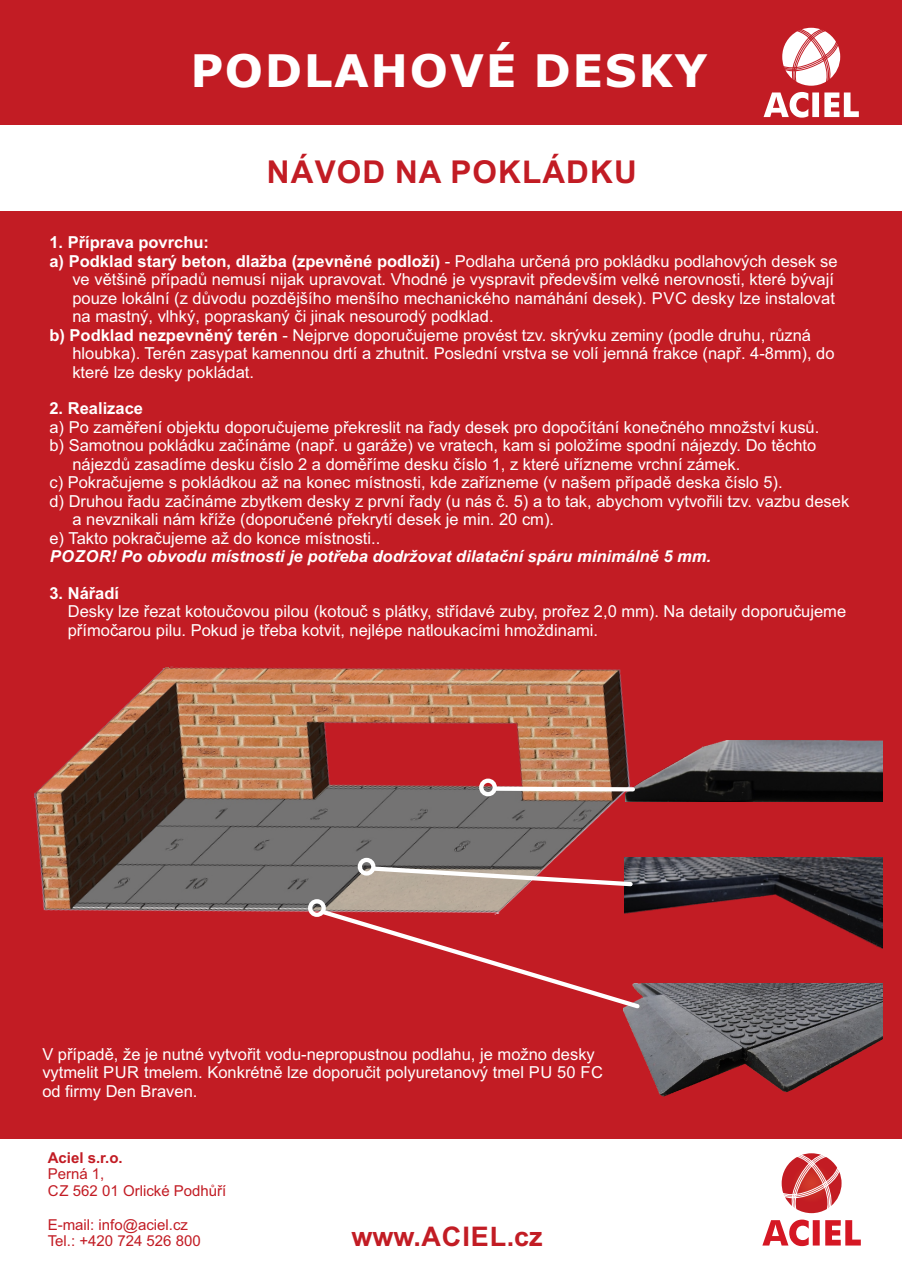
<style>
.page{position:relative;width:902px;height:1272px;background:#fff}
.page>*{position:absolute;margin:0;border:0;box-sizing:border-box;transform-origin:0 0}
.t1{font:700 45px "Verdana";letter-spacing:.035em;color:#fff}
.t2{font:700 31.5px "Arial";letter-spacing:.035em;color:#c21c24}
.t3{font:700 27px "Arial";letter-spacing:.035em;color:#c21c24}
.t4{font:16.5px/18.5px "Arial";color:#fff}
.t5{font:700 16.5px "Arial";color:#fff}
.t6{font:italic 700 16.5px "Arial";color:#fff}
.t7{font:15px/16.8px "Arial";color:#c21c24}
.t8{font:700 15px "Arial";color:#c21c24}
.s1{font-weight:400}
.s2{font-weight:700}
</style>
<div class="page">
<div style="left:0;top:0;width:901px;height:1138px;background:#c21c24"></div>
<img style="left:762px;top:1219px;width:98px;height:26px">
<img style="left:781px;top:1153px;width:60px;height:60px">
<img style="left:763px;top:92px;width:95px;height:26px">
<img style="left:782px;top:28px;width:58px;height:58px">
<div style="left:0;top:126px;width:901px;height:85px;background:#fff"></div>
<img style="left:623px;top:983px;width:259px;height:113px">
<img style="left:34px;top:666px;width:625px;height:342px">
<img style="left:624px;top:857px;width:258px;height:91px">
<svg style="left:318px;top:906px;width:324px;height:105px"></svg>
<div style="left:308px;top:899px;width:18px;height:17px;border:4px solid #fff;border-radius:50%"></div>
<div style="left:357px;top:857px;width:18px;height:18px;border:4px solid #fff;border-radius:50%"></div>
<svg style="left:370px;top:864px;width:265px;height:24px"></svg>
<img style="left:625px;top:740px;width:257px;height:61px">
<div style="left:479px;top:778px;width:18px;height:18px;border:4px solid #fff;border-radius:50%"></div>
<svg style="left:491px;top:784px;width:146px;height:9px"></svg>
<h1 class="t1" style="left:190px;top:53px;width:519px">PODLAHOVÉ DESKY</h1>
<h2 class="t2" style="left:267px;top:160px;width:371px">NÁVOD NA POKLÁDKU</h2>
<p class="t5" style="left:49px;top:236px;width:161px">1. Příprava povrchu:</p>
<p class="t5" style="left:49px;top:255px;width:789px">a) Podklad starý beton, dlažba (zpevněné podloží) <span class="s1">- Podlaha určená pro pokládku podlahových desek se</span></p>
<p class="t4" style="left:72px;top:272px;width:763px">ve většině případů nemusí nijak upravovat. Vhodné je vyspravit především velké nerovnosti, které bývají</p>
<p class="t4" style="left:72px;top:290px;width:764px">pouze lokální (z důvodu pozdějšího menšího mechanického namáhání desek). PVC desky lze instalovat</p>
<p class="t4" style="left:72px;top:309px;width:422px">na mastný, vlhký, popraskaný či jinak nesourodý podklad.</p>
<p class="t4" style="left:49px;top:327px;width:763px"><span class="s2">b) Podklad nezpevněný terén</span> - Nejprve doporučujeme provést tzv. skrývku zeminy (podle druhu, různá</p>
<p class="t4" style="left:72px;top:345px;width:763px">hloubka). Terén zasypat kamennou drtí a zhutnit. Poslední vrstva se volí jemná frakce (např. 4-8mm), do</p>
<p class="t4" style="left:72px;top:364px;width:183px">které lze desky pokládat.</p>
<p class="t5" style="left:49px;top:402px;width:95px">2. Realizace</p>
<p class="t4" style="left:49px;top:419px;width:771px">a) Po zaměření objektu doporučujeme překreslit na řady desek pro dopočítání konečného množství kusů.</p>
<p class="t4" style="left:49px;top:438px;width:768px">b) Samotnou pokládku začínáme (např. u garáže) ve vratech, kam si položíme spodní nájezdy. Do těchto</p>
<p class="t4" style="left:72px;top:456px;width:669px">nájezdů zasadíme desku číslo 2 a doměříme desku číslo 1, z které uřízneme vrchní zámek.</p>
<p class="t4" style="left:49px;top:474px;width:734px">c) Pokračujeme s pokládkou až na konec místnosti, kde zařízneme (v našem případě deska číslo 5).</p>
<p class="t4" style="left:49px;top:493px;width:801px">d) Druhou řadu začínáme zbytkem desky z první řady (u nás č. 5) a to tak, abychom vytvořili tzv. vazbu desek</p>
<p class="t4" style="left:72px;top:511px;width:483px">a nevznikali nám kříže (doporučené překrytí desek je min. 20 cm).</p>
<p class="t4" style="left:49px;top:530px;width:332px">e) Takto pokračujeme až do konce místnosti..</p>
<p class="t6" style="left:50px;top:550px;width:662px">POZOR! Po obvodu místnosti je potřeba dodržovat dilatační spáru minimálně 5 mm.</p>
<p class="t5" style="left:49px;top:587px;width:71px">3. Nářadí</p>
<p class="t4" style="left:68px;top:604px;width:779px">Desky lze řezat kotoučovou pilou (kotouč s plátky, střídavé zuby, prořez 2,0 mm). Na detaily doporučujeme přímočarou pilu. Pokud je třeba kotvit, nejlépe natloukacími hmoždinami.</p>
<p class="t4" style="left:42px;top:1046px;width:562px">V případě, že je nutné vytvořit vodu-nepropustnou podlahu, je možno desky vytmelit PUR tmelem. Konkrétně lze doporučit polyuretanový tmel PU 50 FC od firmy Den Braven.</p>
<p class="t8" style="left:48px;top:1151px;width:77px">Aciel s.r.o.</p>
<p class="t7" style="left:48px;top:1167px;width:180px">Perná 1,<br>CZ 562 01 Orlické Podhůří</p>
<p class="t7" style="left:48px;top:1217px;width:155px">E-mail: info@aciel.cz<br>Tel.: +420 724 526 800</p>
<h3 class="t3" style="left:351px;top:1225px;width:193px">www.ACIEL.cz</h3>
</div>
